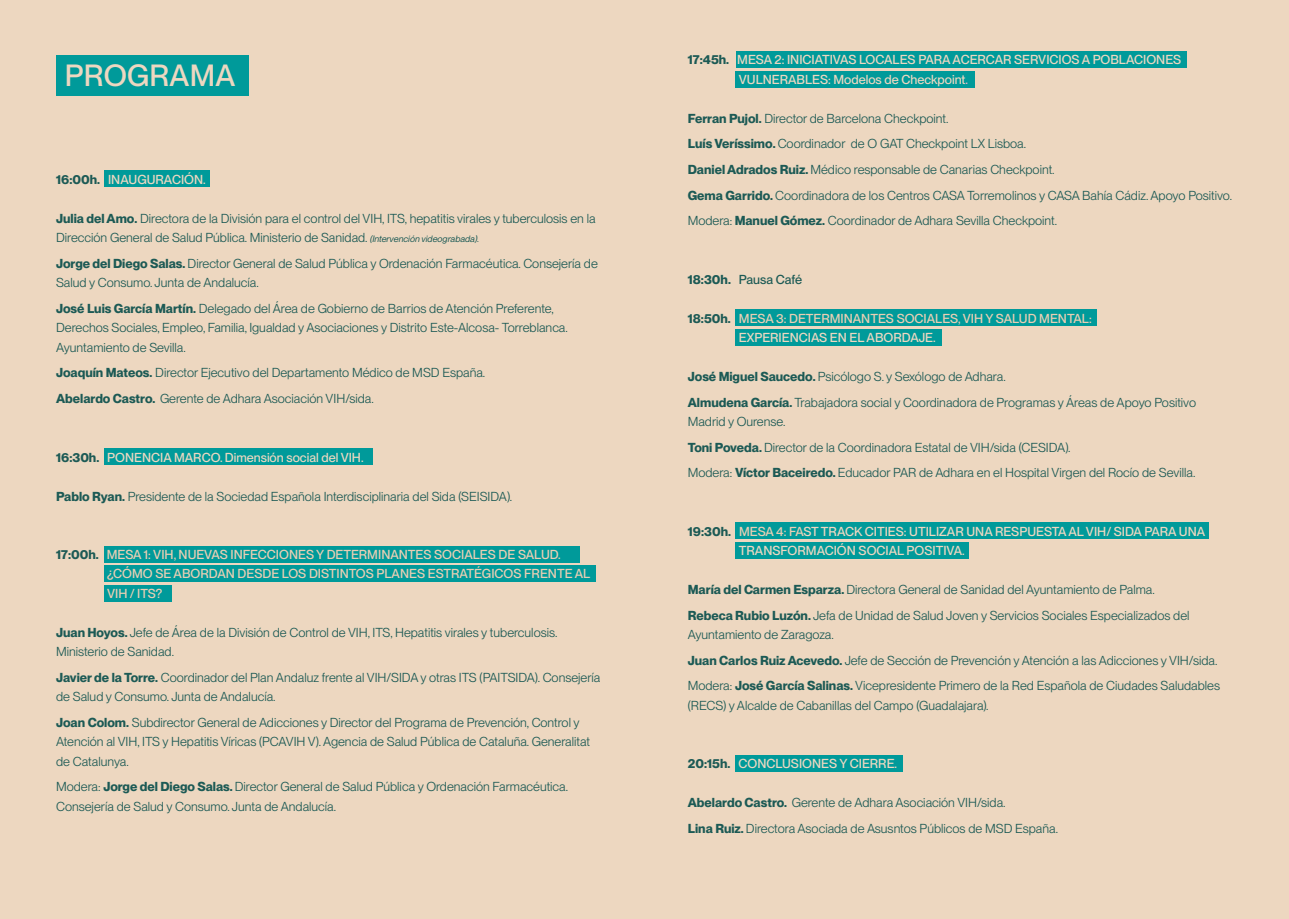
<style>
.page{position:relative;width:1289px;height:919px;background:#fff}
.page>*{position:absolute;margin:0;border:0;box-sizing:border-box;transform-origin:0 0}
.t1{font:500 30px "PP Neue Montreal";letter-spacing:.01em;color:#edd7c0}
.t2{font:12.75px/25.5px "PP Neue Montreal";color:#1c5a55}
.t3{font:500 12.75px/19.5px "PP Neue Montreal";color:#edd7c0}
.t4{font:500 12.75px/19.5px "PP Neue Montreal";color:#eaceb3}
.t5{font:500 12.75px "PP Neue Montreal";letter-spacing:-.005em;color:#1c5a55}
.s1{font-weight:700;color:#1c5a55}
.s2{color:#edb2d1}
.s3{font-weight:700}
.s4{font-style:italic;font-size:9px}
.s5{color:#edd7c0}
.s6{color:#eaceb3}
</style>
<div class="page">
<div style="left:1px;top:0;width:1287px;height:918px;background:#edd7c0"></div>
<div style="left:56px;top:55px;width:192px;height:41px;background:#009a9a"></div>
<div style="left:735px;top:51px;width:451px;height:17px;background:#009a9a"></div>
<div style="left:735px;top:71px;width:240px;height:17px;background:#009a9a"></div>
<div style="left:735px;top:309px;width:362px;height:17px;background:#009a9a"></div>
<div style="left:735px;top:754px;width:168px;height:17px;background:#009a9a"></div>
<div style="left:735px;top:329px;width:207px;height:17px;background:#009a9a"></div>
<div style="left:735px;top:522px;width:473px;height:17px;background:#009a9a"></div>
<div style="left:735px;top:541px;width:234px;height:17px;background:#009a9a"></div>
<div style="left:104px;top:170px;width:105px;height:17px;background:#009a9a"></div>
<div style="left:104px;top:448px;width:268px;height:17px;background:#009a9a"></div>
<div style="left:104px;top:545px;width:476px;height:17px;background:#009a9a"></div>
<div style="left:104px;top:565px;width:491px;height:17px;background:#009a9a"></div>
<div style="left:104px;top:584px;width:68px;height:17px;background:#009a9a"></div>
<h1 class="t1" style="left:65px;top:58px;width:172px">PROGRAMA</h1>
<p class="t3" style="left:738px;top:50px;width:444px;text-indent:-51px"><span class="s1">17:45h.</span> MESA 2: INICIATIVAS LOCALES PARA ACERCAR SERVICIOS A POBLACIONES<br>VULNERABLES: Modelos de Checkpoint<span class="s2">.</span></p>
<p class="t2" style="left:687px;top:106px;width:546px"><span class="s3">Ferran Pujol.</span> Director de Barcelona Checkpoint.<br><span class="s3">Luís Veríssimo.</span> Coordinador de O GAT Checkpoint LX Lisboa.<br><span class="s3">Daniel Adrados Ruiz.</span> Médico responsable de Canarias Checkpoint.<br><span class="s3">Gema Garrido.</span> Coordinadora de los Centros CASA Torremolinos y CASA Bahía Cádiz. Apoyo Positivo.<br>Modera: <span class="s3">Manuel Gómez.</span> Coordinador de Adhara Sevilla Checkpoint.</p>
<p class="t3" style="left:56px;top:169px;width:151px"><span class="s1">16:00h.</span> INAUGURACIÓN.</p>
<p class="t2" style="left:56px;top:208px;width:541px;line-height:19.5px"><span class="s3">Julia del Amo.</span> Directora de la División para el control del VIH, ITS, hepatitis virales y tuberculosis en la<br>Dirección General de Salud Pública. Ministerio de Sanidad. <span class="s4">(Intervención videograbada).</span></p>
<p class="t2" style="left:56px;top:253px;width:543px;line-height:19.5px"><span class="s3">Jorge del Diego Salas.</span> Director General de Salud Pública y Ordenación Farmacéutica. Consejería de<br>Salud y Consumo. Junta de Andalucía.</p>
<p class="t2" style="left:56px;top:298px;width:513px;line-height:19.5px"><span class="s3">José Luis García Martín.</span> Delegado del Área de Gobierno de Barrios de Atención Preferente,<br>Derechos Sociales, Empleo, Familia, Igualdad y Asociaciones y Distrito Este-Alcosa- Torreblanca.<br>Ayuntamiento de Sevilla.</p>
<p class="t2" style="left:56px;top:360px;width:430px"><span class="s3">Joaquín Mateos.</span> Director Ejecutivo del Departamento Médico de MSD España.<br><span class="s3">Abelardo Castro.</span> Gerente de Adhara Asociación VIH/sida.</p>
<p class="t5" style="left:687px;top:271px;width:116px"><span class="s3">18:30h.</span> Pausa Café</p>
<p class="t4" style="left:738px;top:308px;width:354px;text-indent:-51px"><span class="s1">18:50h.</span> MESA 3: DETERMINANTES SOCIALES, VIH Y SALUD MENTAL:<br><span class="s5">EXPERIENCIAS EN EL ABORDAJE.</span></p>
<p class="t2" style="left:687px;top:364px;width:510px"><span class="s3">José Miguel Saucedo.</span> Psicólogo S. y Sexólogo de Adhara.<br><span class="s3">Almudena García.</span> Trabajadora social y Coordinadora de Programas y Áreas de Apoyo Positivo</p>
<p class="t2" style="left:687px;top:409px;width:509px">Madrid y Ourense.<br><span class="s3">Toni Poveda.</span> Director de la Coordinadora Estatal de VIH/sida (CESIDA).<br>Modera: <span class="s3">Víctor Baceiredo.</span> Educador PAR de Adhara en el Hospital Virgen del Rocío de Sevilla.</p>
<p class="t3" style="left:56px;top:447px;width:309px"><span class="s1">16:30h.</span> PONENCIA MARCO. Dimensión social del VIH.</p>
<p class="t2" style="left:56px;top:483px;width:457px"><span class="s3">Pablo Ryan.</span> Presidente de la Sociedad Española Interdisciplinaria del Sida (SEISIDA).</p>
<p class="t4" style="left:107px;top:544px;width:485px;text-indent:-51px"><span class="s1">17:00h.</span> MESA 1: VIH, NUEVAS INFECCIONES Y DETERMINANTES SOCIALES DE SALUD. ¿CÓMO SE ABORDAN DESDE LOS DISTINTOS PLANES ESTRATÉGICOS FRENTE AL<br>VIH / ITS?</p>
<p class="t2" style="left:56px;top:622px;width:503px;line-height:19.5px"><span class="s3">Juan Hoyos.</span> Jefe de Área de la División de Control de VIH, ITS, Hepatitis virales y tuberculosis.<br>Ministerio de Sanidad.</p>
<p class="t2" style="left:56px;top:667px;width:546px;line-height:19.5px"><span class="s3">Javier de la Torre.</span> Coordinador del Plan Andaluz frente al VIH/SIDA y otras ITS (PAITSIDA). Consejería de Salud y Consumo. Junta de Andalucía.</p>
<p class="t2" style="left:56px;top:712px;width:535px;line-height:19.5px"><span class="s3">Joan Colom.</span> Subdirector General de Adicciones y Director del Programa de Prevención, Control y<br>Atención al VIH, ITS y Hepatitis Víricas (PCAVIH V). Agencia de Salud Pública de Cataluña. Generalitat de Catalunya.</p>
<p class="t2" style="left:56px;top:776px;width:513px;line-height:19.5px">Modera: <span class="s3">Jorge del Diego Salas.</span> Director General de Salud Pública y Ordenación Farmacéutica.<br>Consejería de Salud y Consumo. Junta de Andalucía.</p>
<p class="t3" style="left:738px;top:521px;width:468px;text-indent:-51px"><span class="s1">19:30h.</span> <span class="s6">MESA 4: FA</span>ST TRACK CITIES: UTILIZAR UNA RESPUESTA AL VIH/ SIDA PARA UNA<br>TRANSFORMACIÓN SOCIAL POSITIVA.</p>
<p class="t2" style="left:687px;top:577px;width:503px"><span class="s3">María del Carmen Esparza.</span> Directora General de Sanidad del Ayuntamiento de Palma.<br><span class="s3">Rebeca Rubio Luzón.</span> Jefa de Unidad de Salud Joven y Servicios Sociales Especializados del</p>
<p class="t2" style="left:687px;top:622px;width:533px">Ayuntamiento de Zaragoza.<br><span class="s3">Juan Carlos Ruiz Acevedo.</span> Jefe de Sección de Prevención y Atención a las Adicciones y VIH/sida.<br>Modera: <span class="s3">José García Salinas.</span> Vicepresidente Primero de la Red Española de Ciudades Saludables</p>
<p class="t2" style="left:687px;top:692px;width:302px">(RECS) y Alcalde de Cabanillas del Campo (Guadalajara).</p>
<p class="t3" style="left:687px;top:754px;width:211px"><span class="s1">20:15h.</span> CONCLUSIONES Y CIERRE.</p>
<p class="t2" style="left:687px;top:790px;width:372px"><span class="s3">Abelardo Castro.</span> Gerente de Adhara Asociación VIH/sida.<br><span class="s3">Lina Ruiz.</span> Directora Asociada de Asusntos Públicos de MSD España.</p>
</div>
